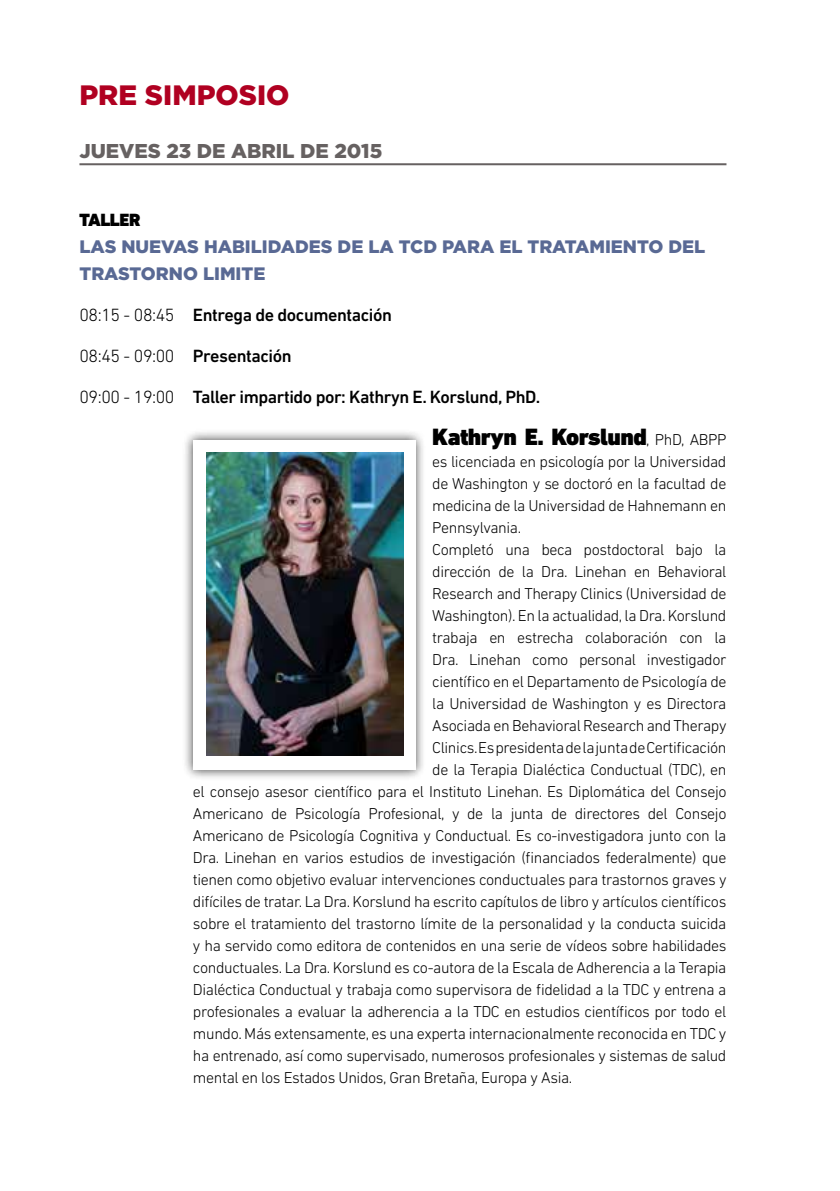
<style>
.page{position:relative;width:840px;height:1191px;background:#fff}
.page>*{position:absolute;margin:0;border:0;box-sizing:border-box;transform-origin:0 0}
.t1{font:900 28px "Gotham";color:#b00021}
.t2{font:900 24px "DIN Next LT Pro";letter-spacing:-.025em;color:#000}
.t3{font:900 20px "Gotham";color:#666161}
.t4{font:500 18px "DIN Next LT Pro";letter-spacing:-.025em;color:#000}
.t5{font:900 18px/27px "Gotham";color:#596994}
.t6{font:900 18px "DIN Next LT Pro";letter-spacing:-.025em;color:#000}
.t7{font:300 16px "DIN Next LT Pro";letter-spacing:-.025em;color:#000}
.s1{font-weight:300}
.s2{font-weight:300;font-size:16px}
</style>
<div class="page">
<hr style="left:79px;top:163px;width:647px;height:2px;background:#666161">
<div style="left:182px;top:428px;width:244px;height:353px;background:#000;opacity:.75"></div>
<div style="left:193px;top:439px;width:222px;height:330px;background:#fff"></div>
<img style="left:207px;top:453px;width:197px;height:302px">
<h1 class="t1" style="left:79px;top:79px;width:211px">PRE SIMPOSIO</h1>
<p class="t3" style="left:79px;top:139px;width:304px">JUEVES 23 DE ABRIL DE 2015</p>
<p class="t6" style="left:79px;top:209px;width:62px">TALLER</p>
<p class="t5" style="left:79px;top:232px;width:627px">LAS NUEVAS HABILIDADES DE LA TCD PARA EL TRATAMIENTO DEL<br>TRASTORNO LIMITE</p>
<p class="t4" style="left:79px;top:304px;width:314px"><span class="s1">08:15 - 08:45</span> Entrega de documentación</p>
<p class="t4" style="left:79px;top:346px;width:213px"><span class="s1">08:45 - 09:00</span> Presentación</p>
<p class="t4" style="left:79px;top:387px;width:462px"><span class="s1">09:00 - 19:00</span> Taller impartido por: Kathryn E. Korslund, PhD.</p>
<h2 class="t2" style="left:432px;top:422px;width:295px">Kathryn E. Korslund<span class="s2">, PhD, ABPP</span></h2>
<p class="t7" style="left:432px;top:452px;width:295px">es licenciada en psicología por la Universidad</p>
<p class="t7" style="left:432px;top:474px;width:295px">de Washington y se doctoró en la facultad de</p>
<p class="t7" style="left:432px;top:496px;width:295px">medicina de la Universidad de Hahnemann en</p>
<p class="t7" style="left:432px;top:518px;width:90px">Pennsylvania.</p>
<p class="t7" style="left:432px;top:540px;width:295px">Completó una beca postdoctoral bajo la</p>
<p class="t7" style="left:432px;top:562px;width:295px">dirección de la Dra. Linehan en Behavioral</p>
<p class="t7" style="left:432px;top:584px;width:295px">Research and Therapy Clinics (Universidad de</p>
<p class="t7" style="left:432px;top:606px;width:295px">Washington). En la actualidad, la Dra. Korslund</p>
<p class="t7" style="left:432px;top:628px;width:295px">trabaja en estrecha colaboración con la</p>
<p class="t7" style="left:432px;top:650px;width:295px">Dra. Linehan como personal investigador</p>
<p class="t7" style="left:432px;top:672px;width:295px">científico en el Departamento de Psicología de</p>
<p class="t7" style="left:432px;top:694px;width:295px">la Universidad de Washington y es Directora</p>
<p class="t7" style="left:432px;top:716px;width:295px">Asociada en Behavioral Research and Therapy</p>
<p class="t7" style="left:432px;top:738px;width:295px">Clinics. Es presidenta de la junta de Certificación</p>
<p class="t7" style="left:432px;top:760px;width:295px">de la Terapia Dialéctica Conductual (TDC), en</p>
<p class="t7" style="left:193px;top:782px;width:534px">el consejo asesor científico para el Instituto Linehan. Es Diplomática del Consejo</p>
<p class="t7" style="left:193px;top:804px;width:534px">Americano de Psicología Profesional, y de la junta de directores del Consejo</p>
<p class="t7" style="left:193px;top:826px;width:534px">Americano de Psicología Cognitiva y Conductual. Es co-investigadora junto con la</p>
<p class="t7" style="left:193px;top:848px;width:534px">Dra. Linehan en varios estudios de investigación (financiados federalmente) que</p>
<p class="t7" style="left:193px;top:870px;width:534px">tienen como objetivo evaluar intervenciones conductuales para trastornos graves y</p>
<p class="t7" style="left:193px;top:892px;width:534px">difíciles de tratar. La Dra. Korslund ha escrito capítulos de libro y artículos científicos</p>
<p class="t7" style="left:193px;top:914px;width:534px">sobre el tratamiento del trastorno límite de la personalidad y la conducta suicida</p>
<p class="t7" style="left:193px;top:936px;width:534px">y ha servido como editora de contenidos en una serie de vídeos sobre habilidades</p>
<p class="t7" style="left:193px;top:958px;width:534px">conductuales. La Dra. Korslund es co-autora de la Escala de Adherencia a la Terapia</p>
<p class="t7" style="left:193px;top:980px;width:534px">Dialéctica Conductual y trabaja como supervisora de fidelidad a la TDC y entrena a</p>
<p class="t7" style="left:193px;top:1002px;width:534px">profesionales a evaluar la adherencia a la TDC en estudios científicos por todo el</p>
<p class="t7" style="left:193px;top:1024px;width:534px">mundo. Más extensamente, es una experta internacionalmente reconocida en TDC y</p>
<p class="t7" style="left:193px;top:1046px;width:534px">ha entrenado, así como supervisado, numerosos profesionales y sistemas de salud</p>
<p class="t7" style="left:193px;top:1068px;width:381px">mental en los Estados Unidos, Gran Bretaña, Europa y Asia.</p>
</div>
